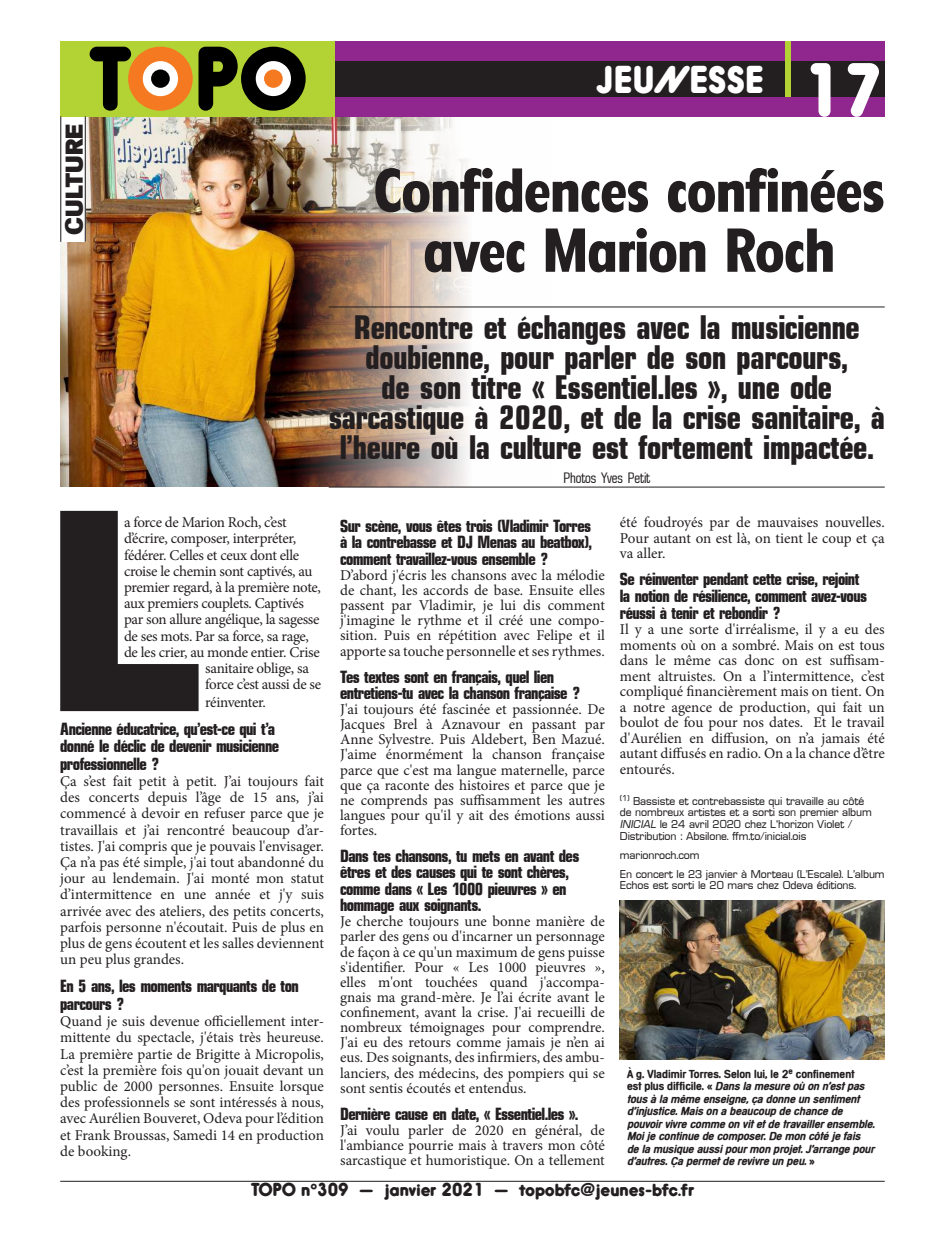
<style>
.page{position:relative;width:945px;height:1241px;background:#fff}
.page>*{position:absolute;margin:0;border:0;box-sizing:border-box;transform-origin:0 0}
.t1{font:71.25px "Hiruko Black Alternate";color:#fff}
.t2{font:60px/60px "Florida Serial Xbold";letter-spacing:-.005em;color:#231f20;text-align:center}
.t3{font:36.25px "Hiruko Black Alternate";letter-spacing:.015em;color:#fff}
.t4{font:700 33.75px/30px "Eurasia Cd";color:#231f20;text-align:center}
.t5{font:800 23.75px "Formula Serial";letter-spacing:.01em;color:#231f20}
.t6{font:700 17.5px/16.4px "Eurasia Cd";letter-spacing:-.025em;color:#231f20}
.t7{font:17.5px "Hiruko Black Alternate";color:#231f20}
.t8{font:15px/15.1px "Minion Pro";letter-spacing:-.01em;color:#231f20;text-align:justify}
.t9{font:15px "Eurasia Cd";color:#231f20}
.t10{font:italic 700 11.25px/12.5px "Microapp Serial";letter-spacing:-.005em;color:#231f20}
.t11{font:11.25px/11.8px "Eurasia Normal";color:#231f20}
.s1{font-style:italic}
.s2{font-style:normal}
</style>
<div class="page">
<img style="left:620px;top:900px;width:265px;height:159px">
<svg style="left:60px;top:511px;width:139px;height:200px"></svg>
<img style="left:60px;top:117px;width:491px;height:369px">
<hr style="left:329px;top:306px;width:556px;height:1px;background:#231f20">
<hr style="left:329px;top:486px;width:556px;height:1px;background:#231f20">
<div style="left:334px;top:59px;width:551px;height:40px;background:#231f20"></div>
<div style="left:335px;top:41px;width:550px;height:19px;background:#8f278f"></div>
<div style="left:786px;top:41px;width:5px;height:56px;background:#b3d234"></div>
<div style="left:335px;top:97px;width:550px;height:19px;background:#8f278f"></div>
<div style="left:60px;top:41px;width:275px;height:75px;background:#b3d234"></div>
<svg style="left:90px;top:47px;width:216px;height:64px"></svg>
<div style="left:151px;top:69px;width:19px;height:19px;background:#010000;border-radius:50%"></div>
<div style="left:60px;top:117px;width:26px;height:125px;background:#fff"></div>
<hr style="left:60px;top:116px;width:1px;height:126px;background:#231f20">
<hr style="left:85px;top:116px;width:1px;height:126px;background:#231f20">
<hr style="left:60px;top:1180px;width:825px;height:1px;background:#231f20">
<h3 class="t5" style="left:59px;top:235px;width:113px;rotate:-90deg">CULTURE</h3>
<h3 class="t3" style="left:597px;top:57px;width:169px">JEUNESSE</h3>
<h3 class="t3" style="left:688px;top:57px;width:77px">WEB</h3>
<h1 class="t1" style="left:799px;top:46px;width:87px">17</h1>
<h2 class="t2" style="left:374px;top:155px;width:512px">Confidences confinées avec Marion Roch</h2>
<h3 class="t4" style="left:329px;top:313px;width:557px">Rencontre et échanges avec la musicienne doubienne, pour parler de son parcours,<br>de son titre « Essentiel.les », une ode sarcastique à 2020, et de la crise sanitaire, à l’heure où la culture est fortement impactée.</h3>
<p class="t9" style="left:563px;top:469px;width:88px">Photos Yves Petit</p>
<p class="t8" style="left:124px;top:514px;width:164px">a force de Marion Roch, c’est</p>
<p class="t8" style="left:124px;top:531px;width:174px">d’écrire, composer, interpréter,</p>
<p class="t8" style="left:124px;top:547px;width:177px">fédérer. Celles et ceux dont elle</p>
<p class="t8" style="left:124px;top:563px;width:190px">croise le chemin sont captivés, au</p>
<p class="t8" style="left:124px;top:579px;width:199px">premier regard, à la première note,</p>
<p class="t8" style="left:124px;top:595px;width:182px">aux premiers couplets. Captivés</p>
<p class="t8" style="left:124px;top:612px;width:197px">par son allure angélique, la sagesse</p>
<p class="t8" style="left:124px;top:628px;width:187px">de ses mots. Par sa force, sa rage,</p>
<p class="t8" style="left:124px;top:644px;width:197px">de les crier, au monde entier. Crise</p>
<p class="t8" style="left:205px;top:660px;width:105px">sanitaire oblige, sa</p>
<p class="t8" style="left:205px;top:676px;width:117px">force c’est aussi de se</p>
<p class="t8" style="left:205px;top:694px;width:62px">réinventer.</p>
<p class="t6" style="left:60px;top:720px;width:220px;line-height:17.5px">Ancienne éducatrice, qu’est-ce qui t’a donné le déclic de devenir musicienne professionnelle ?</p>
<p class="t8" style="left:60px;top:773px;width:265px;line-height:16.2px">Ça s’est fait petit à petit. J’ai toujours fait des concerts depuis l’âge de 15 ans, j’ai commencé à devoir en refuser parce que je travaillais et j’ai rencontré beaucoup d’ar&shy;tistes. J'ai compris que je pouvais l'envisager.<br>Ça n’a pas été simple, j'ai tout abandonné du jour au lendemain. J'ai monté mon statut d’intermittence en une année et j'y suis arrivée avec des ateliers, des petits concerts, parfois personne n'écoutait. Puis de plus en plus de gens écoutent et les salles deviennent un peu plus grandes.</p>
<p class="t6" style="left:60px;top:977px;width:240px;line-height:17.5px">En 5 ans, les moments marquants de ton parcours ?</p>
<p class="t8" style="left:60px;top:1013px;width:265px;line-height:16.2px">Quand je suis devenue officiellement inter&shy;mittente du spectacle, j'étais très heureuse.<br>La première partie de Brigitte à Micropolis, c’est la première fois qu'on jouait devant un public de 2000 personnes. Ensuite lorsque des professionnels se sont intéressés à nous, avec Aurélien Bouveret, Odeva pour l’édition et Frank Broussas, Samedi 14 en production de booking.</p>
<p class="t6" style="left:340px;top:517px;width:253px;text-align:justify">Sur scène, vous êtes trois (Vladimir Torres à la contrebasse et DJ Menas au beatbox), comment travaillez-vous ensemble ?</p>
<p class="t8" style="left:340px;top:567px;width:266px">D’abord j'écris les chansons avec la mélodie de chant, les accords de base. Ensuite elles passent par Vladimir, je lui dis comment j'imagine le rythme et il créé une compo&shy;sition. Puis en répétition avec Felipe et il apporte sa touche personnelle et ses rythmes.</p>
<p class="t6" style="left:340px;top:668px;width:241px">Tes textes sont en français, quel lien entretiens-tu avec la chanson française ?</p>
<p class="t8" style="left:340px;top:701px;width:266px">J'ai toujours été fascinée et passionnée. De Jacques Brel à Aznavour en passant par Anne Sylvestre. Puis Aldebert, Ben Mazué.<br>J'aime énormément la chanson française parce que c'est ma langue maternelle, parce que ça raconte des histoires et parce que je ne comprends pas suffisamment les autres langues pour qu'il y ait des émotions aussi fortes.</p>
<p class="t6" style="left:340px;top:847px;width:241px">Dans tes chansons, tu mets en avant des êtres et des causes qui te sont chères, comme dans « Les 1000 pieuvres » en hommage aux soignants.</p>
<p class="t8" style="left:340px;top:913px;width:266px">Je cherche toujours une bonne manière de parler des gens ou d'incarner un personnage de façon à ce qu'un maximum de gens puisse s'identifier. Pour « Les 1000 pieuvres », elles m'ont touchées quand j'accompa&shy;gnais ma grand-mère. Je l’ai écrite avant le confinement, avant la crise. J'ai recueilli de nombreux témoignages pour comprendre.<br>J'ai eu des retours comme jamais je n’en ai eus. Des soignants, des infirmiers, des ambu&shy;lanciers, des médecins, des pompiers qui se sont sentis écoutés et entendus.</p>
<p class="t6" style="left:340px;top:1105px;width:240px">Dernière cause en date, « Essentiel.les ».</p>
<p class="t8" style="left:340px;top:1122px;width:266px">J’ai voulu parler de 2020 en général, de l'ambiance pourrie mais à travers mon côté sarcastique et humoristique. On a tellement</p>
<p class="t8" style="left:620px;top:514px;width:266px;line-height:15.5px">été foudroyés par de mauvaises nouvelles.<br>Pour autant on est là, on tient le coup et ça va aller.</p>
<p class="t6" style="left:620px;top:571px;width:248px;line-height:16.8px">Se réinventer pendant cette crise, rejoint la notion de résilience, comment avez-vous réussi à tenir et rebondir ?</p>
<p class="t8" style="left:620px;top:622px;width:266px;line-height:15.5px">Il y a une sorte d'irréalisme, il y a eu des moments où on a sombré. Mais on est tous dans le même cas donc on est suffisam&shy;ment altruistes. On a l’intermittence, c’est compliqué financièrement mais on tient. On a notre agence de production, qui fait un boulot de fou pour nos dates. Et le travail d'Aurélien en diffusion, on n’a jamais été autant diffusés en radio. On a la chance d’être entourés.</p>
<p class="t11" style="left:620px;top:794px;width:253px"><sup>(1)</sup> Bassiste et contrebassiste qui travaille au côté de nombreux artistes et a sorti son premier album <span class="s1">INICIAL</span> le 24 avril 2020 chez L'horizon Violet / Distribution : Absilone. ffm.to/inicial.ois</p>
<p class="t11" style="left:620px;top:845px;width:266px;line-height:18.9px">marionroch.com<br>En concert le 23 janvier à Morteau (L’Escale). L’album</p>
<p class="t11" style="left:620px;top:879px;width:238px">Echos est sorti le 20 mars chez Odeva éditions.</p>
<p class="t10" style="left:627px;top:1066px;width:253px"><span class="s2">À g. Vladimir Torres. Selon lui, le 2</span><sup>e</sup> <span class="s2">confinement<br>e s t p l u s d i ff i c i l e . «</span> Danslamesureoùonn’estpas tousàlamêmeenseigne,çadonneunsentiment d'injustice.Maisonabeaucoupdechancede pouvoirvivrecommeonvitetdetravaillerensemble.<br>Moijecontinuedecomposer.Demoncôtéjefais delamusiqueaussipourmonprojet.J'arrangepour d'autres.Çapermetderevivreunpeu. <span class="s2">»</span></p>
<p class="t7" style="left:251px;top:1178px;width:445px">TOPO n°309 – janvier 2021 – topobfc@jeunes-bfc.fr</p>
</div>
